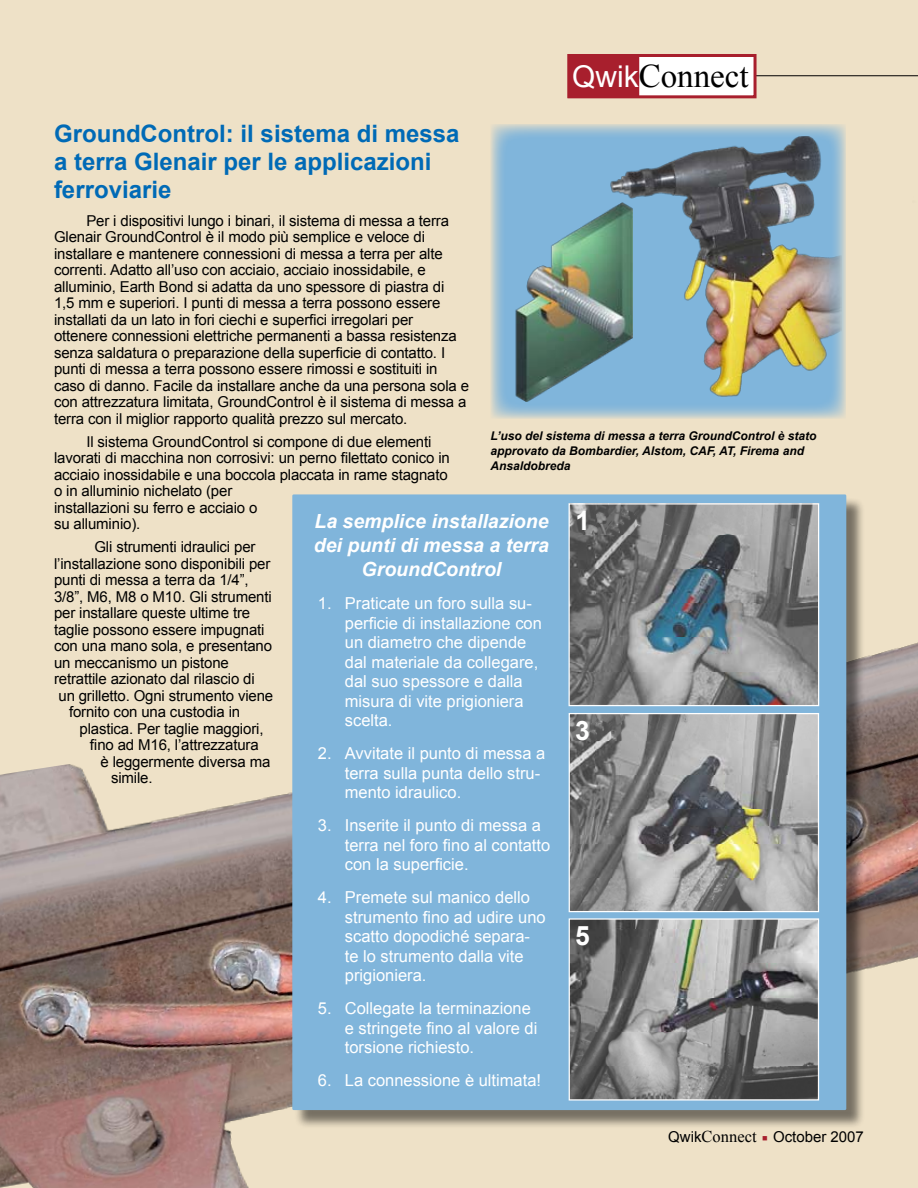
<style>
.page{position:relative;width:918px;height:1188px;background:#eee1c7}
.page>*{position:absolute;margin:0;border:0;box-sizing:border-box;transform-origin:0 0}
.t1{font:33px "Times New Roman";color:#000}
.t2{font:700 26.7px "Arial";color:#fff}
.t3{font:700 24px/28.5px "Arial";color:#006ab6}
.t4{font:italic 700 19.5px/24px "Arial";color:#fff;text-align:center}
.t5{font:16.5px/19.5px "Arial";color:#fff}
.t6{font:15px/16.5px "Arial";letter-spacing:-.01em;color:#000}
.t7{font:italic 700 12px/15px "Arial";color:#000}
.s1{font-family:"Arial";font-size:30px;color:#fff}
.s2{font-family:"Times New Roman";font-size:16.5px}
.s3{color:#a81f2d}
</style>
<div class="page">
<img style="left:0;top:764px;width:295px;height:424px">
<hr style="left:698px;top:75px;width:220px;height:1px;background:#000">
<div style="left:567px;top:54px;width:190px;height:44px;background:#fff;border:3px solid #a81f2d"></div>
<div style="left:568px;top:54px;width:71px;height:44px;background:#a81f2d"></div>
<img style="left:885px;top:940px;width:33px;height:25px">
<svg style="left:491px;top:124px;width:355px;height:295px;background:#9abfd5"></svg>
<img style="left:608px;top:135px;width:234px;height:266px">
<img style="left:513px;top:203px;width:120px;height:199px">
<div style="left:875px;top:0;width:43px;height:940px;background:#000;opacity:.5"></div>
<img style="left:868px;top:0;width:50px;height:842px">
<div style="left:295px;top:497px;width:585px;height:639px;background:#000;opacity:.5"></div>
<div style="left:292px;top:494px;width:554px;height:616px;background:#80b5db;border:3px solid #80b5db"></div>
<img style="left:571px;top:505px;width:246px;height:199px">
<div style="left:569px;top:503px;width:250px;height:203px;border:1px solid #fff"></div>
<img style="left:571px;top:715px;width:246px;height:195px">
<div style="left:569px;top:713px;width:250px;height:199px;border:1px solid #fff"></div>
<img style="left:571px;top:920px;width:246px;height:179px">
<div style="left:569px;top:918px;width:250px;height:183px;border:1px solid #fff"></div>
<h1 class="t1" style="left:572px;top:53px;width:178px"><span class="s1">Qwik</span>Connect</h1>
<h3 class="t3" style="left:54px;top:120px;width:407px">GroundControl: il sistema di messa a terra Glenair per le applicazioni ferroviarie</h3>
<p class="t6" style="left:54px;top:212px;width:417px;text-indent:32px">Per i dispositivi lungo i binari, il sistema di messa a terra Glenair GroundControl è il modo più semplice e veloce di installare e mantenere connessioni di messa a terra per alte correnti. Adatto all’uso con acciaio, acciaio inossidabile, e alluminio, Earth Bond si adatta da uno spessore di piastra di<br>1,5 mm e superiori. I punti di messa a terra possono essere installati da un lato in fori ciechi e superfici irregolari per ottenere connessioni elettriche permanenti a bassa resistenza senza saldatura o preparazione della superficie di contatto. I punti di messa a terra possono essere rimossi e sostituiti in caso di danno. Facile da installare anche da una persona sola e con attrezzatura limitata, GroundControl è il sistema di messa a terra con il miglior rapporto qualità prezzo sul mercato.</p>
<p class="t6" style="left:54px;top:433px;width:397px;text-indent:32px">Il sistema GroundControl si compone di due elementi lavorati di macchina non corrosivi: un perno filettato conico in acciaio inossidabile e una boccola placcata in rame stagnato o in alluminio nichelato (per<br>installazioni su ferro e acciaio o<br>su alluminio).</p>
<p class="t6" style="left:94px;top:539px;width:163px">Gli strumenti idraulici per</p>
<p class="t6" style="left:54px;top:555px;width:218px">l’installazione sono disponibili per</p>
<p class="t6" style="left:54px;top:572px;width:196px">punti di messa a terra da 1/4”,</p>
<p class="t6" style="left:54px;top:588px;width:219px">3/8”, M6, M8 o M10. Gli strumenti</p>
<p class="t6" style="left:54px;top:605px;width:198px">per installare queste ultime tre</p>
<p class="t6" style="left:54px;top:621px;width:212px">taglie possono essere impugnati</p>
<p class="t6" style="left:54px;top:638px;width:220px">con una mano sola, e presentano</p>
<p class="t6" style="left:54px;top:654px;width:176px">un meccanismo un pistone</p>
<p class="t6" style="left:54px;top:671px;width:202px">retrattile azionato dal rilascio di</p>
<p class="t6" style="left:58px;top:687px;width:216px">un grilletto. Ogni strumento viene</p>
<p class="t6" style="left:69px;top:704px;width:173px">fornito con una custodia in</p>
<p class="t6" style="left:79px;top:720px;width:186px">plastica. Per taglie maggiori,</p>
<p class="t6" style="left:90px;top:737px;width:170px">fino ad M16, l’attrezzatura</p>
<p class="t6" style="left:100px;top:753px;width:171px">è leggermente diversa ma</p>
<p class="t6" style="left:111px;top:770px;width:43px">simile.</p>
<p class="t7" style="left:491px;top:429px;width:327px">L’uso del sistema di messa a terra GroundControl è stato approvato da Bombardier, Alstom, CAF, AT, Firema and<br>Ansaldobreda</p>
<h2 class="t2" style="left:575px;top:503px;width:16px">1</h2>
<h3 class="t4" style="left:314px;top:510px;width:237px">La semplice installazione dei punti di messa a terra<br>GroundControl</h3>
<p class="t5" style="left:345px;top:594px;width:199px;text-indent:-27px">1. Praticate un foro sulla su&shy;perficie di installazione con un diametro che dipende dal materiale da collegare, dal suo spessore e dalla misura di vite prigioniera scelta.</p>
<p class="t5" style="left:345px;top:744px;width:202px;text-indent:-27px">2. Avvitate il punto di messa a terra sulla punta dello stru&shy;mento idraulico.</p>
<p class="t5" style="left:345px;top:816px;width:207px;text-indent:-27px">3. Inserite il punto di messa a terra nel foro fino al contatto con la superficie.</p>
<p class="t5" style="left:345px;top:888px;width:202px;text-indent:-27px">4. Premete sul manico dello strumento fino ad udire uno scatto dopodiché separa&shy;te lo strumento dalla vite prigioniera.</p>
<p class="t5" style="left:345px;top:999px;width:194px;text-indent:-27px">5. Collegate la terminazione e stringete fino al valore di torsione richiesto.</p>
<p class="t5" style="left:318px;top:1071px;width:225px">6. La connessione è ultimata!</p>
<h2 class="t2" style="left:575px;top:714px;width:16px">3</h2>
<h2 class="t2" style="left:575px;top:918px;width:16px">5</h2>
<p class="t6" style="left:668px;top:1129px;width:197px">Qwik<span class="s2">Connect</span> <span class="s3">■</span> October 2007</p>
</div>
